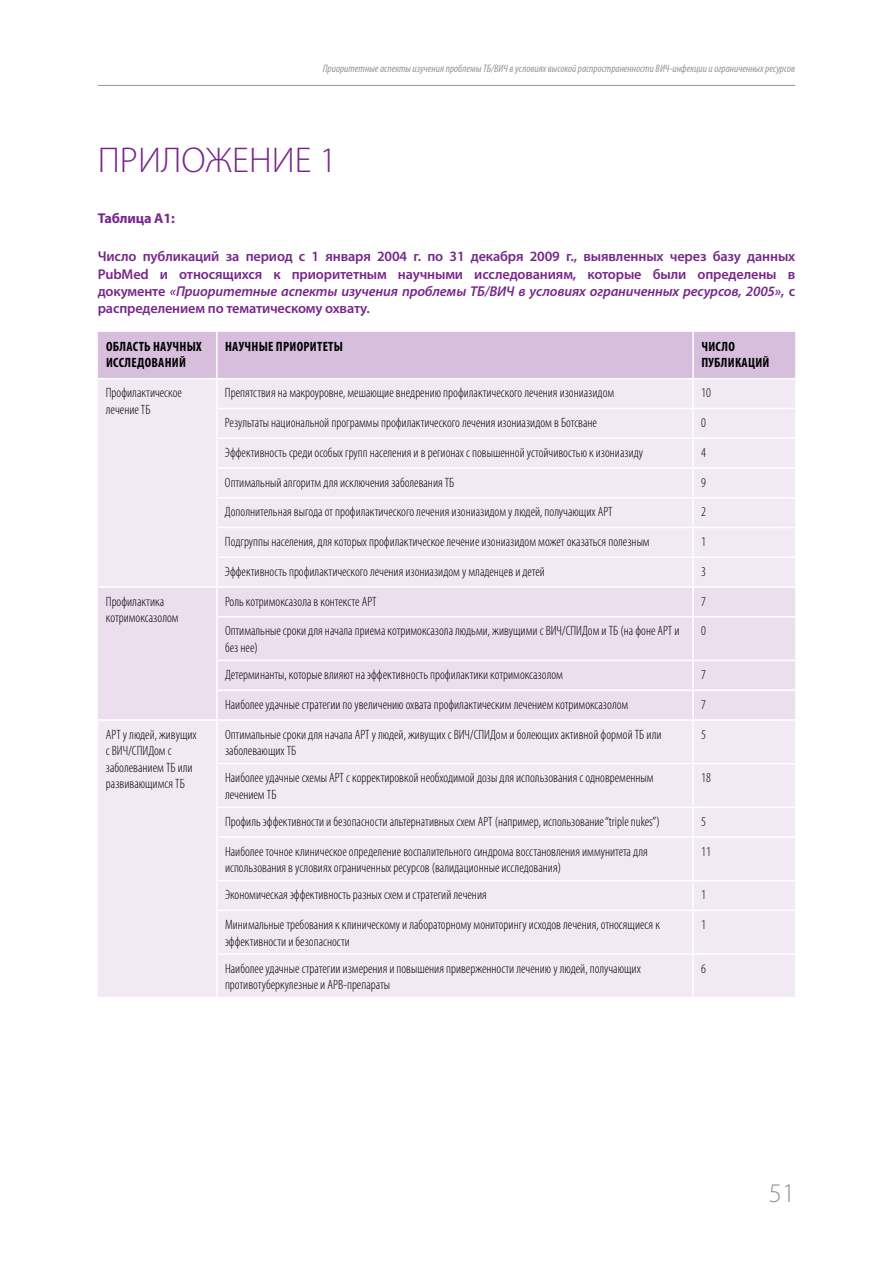
<style>
.page{position:relative;width:893px;height:1263px;background:#fff}
.page>*{position:absolute;margin:0;border:0;box-sizing:border-box;transform-origin:0 0}
.t1{font:300 36px "Myriad Pro";color:#78278b}
.t2{font:300 27px "Myriad Pro";color:#939598}
.t3{font:600 14.25px/17.2px "Myriad Pro";letter-spacing:-.01em;color:#78278b;text-align:justify}
.t4{font:700 14.25px "Myriad Pro";letter-spacing:-.01em;color:#78278b}
.t5{font:300 condensed 13.5px/16.5px "Myriad Pro";color:#000}
.t6{font:700 condensed 13.5px/16.5px "Myriad Pro";letter-spacing:.02em;color:#000}
.t7{font:700 condensed 13.5px/16.5px "Myriad Pro";letter-spacing:.04em;color:#000}
.t8{font:italic condensed 10.8px "Myriad Pro";color:#939598}
.s1{font-style:italic}
</style>
<div class="page">
<hr style="left:98px;top:85px;width:697px;height:1px;background:#939598">
<div style="left:98px;top:332px;width:697px;height:46px;background:#d6bedc"></div>
<div style="left:98px;top:379px;width:697px;height:618px;background:#f1e9f3"></div>
<div style="left:98px;top:588px;width:697px;height:131px;background:#ebdfee"></div>
<hr style="left:216px;top:379px;width:2px;height:29px;background:#fff">
<hr style="left:692px;top:379px;width:2px;height:29px;background:#fff">
<hr style="left:216px;top:408px;width:477px;height:1px;background:#fff">
<hr style="left:216px;top:409px;width:2px;height:28px;background:#fff">
<hr style="left:693px;top:408px;width:102px;height:1px;background:#fff">
<hr style="left:692px;top:409px;width:2px;height:28px;background:#fff">
<hr style="left:216px;top:437px;width:477px;height:2px;background:#fff">
<hr style="left:216px;top:439px;width:2px;height:28px;background:#fff">
<hr style="left:693px;top:437px;width:102px;height:2px;background:#fff">
<hr style="left:692px;top:439px;width:2px;height:28px;background:#fff">
<hr style="left:216px;top:467px;width:477px;height:2px;background:#fff">
<hr style="left:216px;top:469px;width:2px;height:28px;background:#fff">
<hr style="left:693px;top:467px;width:102px;height:2px;background:#fff">
<hr style="left:692px;top:469px;width:2px;height:28px;background:#fff">
<hr style="left:216px;top:497px;width:477px;height:1px;background:#fff">
<hr style="left:216px;top:498px;width:2px;height:29px;background:#fff">
<hr style="left:693px;top:497px;width:102px;height:1px;background:#fff">
<hr style="left:692px;top:498px;width:2px;height:29px;background:#fff">
<hr style="left:216px;top:527px;width:477px;height:1px;background:#fff">
<hr style="left:216px;top:528px;width:2px;height:28px;background:#fff">
<hr style="left:693px;top:527px;width:102px;height:1px;background:#fff">
<hr style="left:692px;top:528px;width:2px;height:28px;background:#fff">
<hr style="left:216px;top:556px;width:477px;height:2px;background:#fff">
<hr style="left:216px;top:558px;width:2px;height:28px;background:#fff">
<hr style="left:693px;top:556px;width:102px;height:2px;background:#fff">
<hr style="left:692px;top:558px;width:2px;height:28px;background:#fff">
<hr style="left:98px;top:586px;width:119px;height:2px;background:#fff">
<hr style="left:217px;top:586px;width:476px;height:2px;background:#fff">
<hr style="left:216px;top:588px;width:2px;height:28px;background:#fff">
<hr style="left:693px;top:586px;width:102px;height:2px;background:#fff">
<hr style="left:692px;top:588px;width:2px;height:28px;background:#fff">
<hr style="left:216px;top:616px;width:477px;height:1px;background:#fff">
<hr style="left:216px;top:617px;width:2px;height:43px;background:#fff">
<hr style="left:693px;top:616px;width:102px;height:1px;background:#fff">
<hr style="left:692px;top:617px;width:2px;height:43px;background:#fff">
<hr style="left:216px;top:660px;width:477px;height:1px;background:#fff">
<hr style="left:216px;top:661px;width:2px;height:28px;background:#fff">
<hr style="left:693px;top:660px;width:102px;height:1px;background:#fff">
<hr style="left:692px;top:661px;width:2px;height:28px;background:#fff">
<hr style="left:216px;top:689px;width:477px;height:2px;background:#fff">
<hr style="left:216px;top:691px;width:2px;height:28px;background:#fff">
<hr style="left:693px;top:689px;width:102px;height:2px;background:#fff">
<hr style="left:692px;top:691px;width:2px;height:28px;background:#fff">
<hr style="left:98px;top:719px;width:119px;height:2px;background:#fff">
<hr style="left:217px;top:719px;width:476px;height:2px;background:#fff">
<hr style="left:216px;top:721px;width:2px;height:42px;background:#fff">
<hr style="left:693px;top:719px;width:102px;height:2px;background:#fff">
<hr style="left:692px;top:721px;width:2px;height:42px;background:#fff">
<hr style="left:216px;top:763px;width:477px;height:1px;background:#fff">
<hr style="left:216px;top:764px;width:2px;height:42px;background:#fff">
<hr style="left:693px;top:763px;width:102px;height:1px;background:#fff">
<hr style="left:692px;top:764px;width:2px;height:42px;background:#fff">
<hr style="left:216px;top:806px;width:477px;height:2px;background:#fff">
<hr style="left:216px;top:808px;width:2px;height:28px;background:#fff">
<hr style="left:693px;top:806px;width:102px;height:2px;background:#fff">
<hr style="left:692px;top:808px;width:2px;height:28px;background:#fff">
<hr style="left:216px;top:836px;width:477px;height:2px;background:#fff">
<hr style="left:216px;top:838px;width:2px;height:42px;background:#fff">
<hr style="left:693px;top:836px;width:102px;height:2px;background:#fff">
<hr style="left:692px;top:838px;width:2px;height:42px;background:#fff">
<hr style="left:216px;top:880px;width:477px;height:1px;background:#fff">
<hr style="left:216px;top:881px;width:2px;height:29px;background:#fff">
<hr style="left:693px;top:880px;width:102px;height:1px;background:#fff">
<hr style="left:692px;top:881px;width:2px;height:29px;background:#fff">
<hr style="left:216px;top:910px;width:477px;height:1px;background:#fff">
<hr style="left:216px;top:911px;width:2px;height:42px;background:#fff">
<hr style="left:693px;top:910px;width:102px;height:1px;background:#fff">
<hr style="left:692px;top:911px;width:2px;height:42px;background:#fff">
<hr style="left:216px;top:953px;width:477px;height:2px;background:#fff">
<hr style="left:216px;top:955px;width:2px;height:42px;background:#fff">
<hr style="left:693px;top:953px;width:102px;height:2px;background:#fff">
<hr style="left:692px;top:955px;width:2px;height:42px;background:#fff">
<hr style="left:216px;top:332px;width:2px;height:46px;background:#fff">
<hr style="left:692px;top:332px;width:2px;height:46px;background:#fff">
<p class="t8" style="left:323px;top:62px;width:474px">Приоритетные аспекты изучения проблемы ТБ/ВИЧ в условиях высокой распространенности ВИЧ-инфекции и ограниченных ресурсов</p>
<h1 class="t1" style="left:98px;top:140px;width:241px">ПРИЛОЖЕНИЕ 1</h1>
<p class="t4" style="left:98px;top:209px;width:79px">Таблица A1:</p>
<p class="t3" style="left:98px;top:248px;width:699px">Число публикаций за период с 1 января 2004 г. по 31 декабря 2009 г., выявленных через базу данных PubMed и относящихся к приоритетным научными исследованиям, которые были определены в документе <span class="s1">«Приоритетные аспекты изучения проблемы ТБ/ВИЧ в условиях ограниченных ресурсов, 2005»</span>, с распределением по тематическому охвату.</p>
<p class="t6" style="left:106px;top:337px;width:97px">Область научных исследований</p>
<p class="t6" style="left:225px;top:337px;width:119px">Научные приоритеты</p>
<p class="t7" style="left:701px;top:337px;width:70px">Число публикаций</p>
<p class="t5" style="left:106px;top:385px;width:78px">Профилактическое лечение ТБ</p>
<p class="t5" style="left:225px;top:385px;width:391px">Препятствия на макроуровне, мешающие внедрению профилактического лечения изониазидом</p>
<p class="t5" style="left:701px;top:385px;width:11px">10</p>
<p class="t5" style="left:225px;top:415px;width:374px">Результаты национальной программы профилактического лечения изониазидом в Ботсване</p>
<p class="t5" style="left:701px;top:415px;width:6px">0</p>
<p class="t5" style="left:225px;top:444px;width:420px">Эффективность среди особых групп населения и в регионах с повышенной устойчивостью к изониазиду</p>
<p class="t5" style="left:701px;top:444px;width:6px">4</p>
<p class="t5" style="left:225px;top:474px;width:231px">Оптимальный алгоритм для исключения заболевания ТБ</p>
<p class="t5" style="left:701px;top:474px;width:6px">9</p>
<p class="t5" style="left:225px;top:504px;width:389px">Дополнительная выгода от профилактического лечения изониазидом у людей, получающих АРТ</p>
<p class="t5" style="left:701px;top:504px;width:6px">2</p>
<p class="t5" style="left:225px;top:534px;width:426px">Подгруппы населения, для которых профилактическое лечение изониазидом может оказаться полезным</p>
<p class="t5" style="left:701px;top:534px;width:6px">1</p>
<p class="t5" style="left:225px;top:563px;width:322px">Эффективность профилактического лечения изониазидом у младенцев и детей</p>
<p class="t5" style="left:701px;top:563px;width:6px">3</p>
<p class="t5" style="left:106px;top:593px;width:74px">Профилактика котримоксазолом</p>
<p class="t5" style="left:225px;top:593px;width:153px">Роль котримоксазола в контексте АРТ</p>
<p class="t5" style="left:701px;top:593px;width:6px">7</p>
<p class="t5" style="left:225px;top:623px;width:456px">Оптимальные сроки для начала приема котримоксазола людьми, живущими с ВИЧ/СПИДом и ТБ (на фоне АРТ и без нее)</p>
<p class="t5" style="left:701px;top:623px;width:6px">0</p>
<p class="t5" style="left:225px;top:667px;width:340px">Детерминанты, которые влияют на эффективность профилактики котримоксазолом</p>
<p class="t5" style="left:701px;top:667px;width:6px">7</p>
<p class="t5" style="left:225px;top:696px;width:405px">Наиболее удачные стратегии по увеличению охвата профилактическим лечением котримоксазолом</p>
<p class="t5" style="left:701px;top:696px;width:6px">7</p>
<p class="t5" style="left:106px;top:726px;width:92px">АРТ у людей, живущих с ВИЧ/СПИДом с заболеванием ТБ или развивающимся ТБ</p>
<p class="t5" style="left:225px;top:726px;width:438px">Оптимальные сроки для начала АРТ у людей, живущих с ВИЧ/СПИДом и болеющих активной формой ТБ или заболевающих ТБ</p>
<p class="t5" style="left:701px;top:726px;width:6px">5</p>
<p class="t5" style="left:225px;top:770px;width:430px">Наиболее удачные схемы АРТ с корректировкой необходимой дозы для использования с одновременным лечением ТБ</p>
<p class="t5" style="left:701px;top:770px;width:11px">18</p>
<p class="t5" style="left:225px;top:813px;width:436px">Профиль эффективности и безопасности альтернативных схем АРТ (например, использование “triple nukes”)</p>
<p class="t5" style="left:701px;top:813px;width:6px">5</p>
<p class="t5" style="left:225px;top:843px;width:424px">Наиболее точное клиническое определение воспалительного синдрома восстановления иммунитета для использования в условиях ограниченных ресурсов (валидационные исследования)</p>
<p class="t5" style="left:701px;top:843px;width:11px">11</p>
<p class="t5" style="left:225px;top:887px;width:263px">Экономическая эффективность разных схем и стратегий лечения</p>
<p class="t5" style="left:701px;top:887px;width:6px">1</p>
<p class="t5" style="left:225px;top:917px;width:436px">Минимальные требования к клиническому и лабораторному мониторингу исходов лечения, относящиеся к эффективности и безопасности</p>
<p class="t5" style="left:701px;top:917px;width:6px">1</p>
<p class="t5" style="left:225px;top:960px;width:417px">Наиболее удачные стратегии измерения и повышения приверженности лечению у людей, получающих противотуберкулезные и АРВ-препараты</p>
<p class="t5" style="left:701px;top:960px;width:6px">6</p>
<h2 class="t2" style="left:769px;top:1178px;width:28px">51</h2>
</div>
